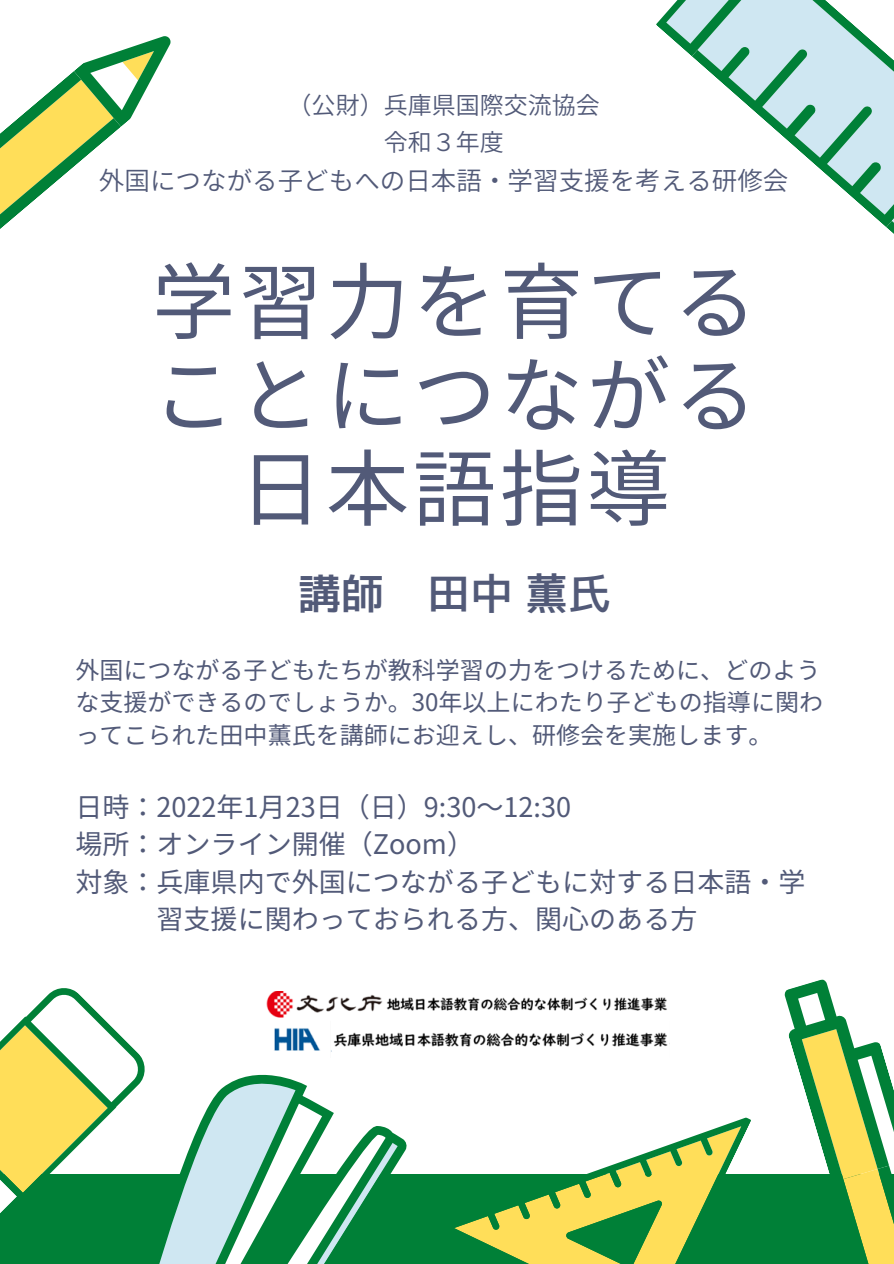
<style>
.page{position:relative;width:894px;height:1264px;background:#fff}
.page>*{position:absolute;margin:0;border:0;box-sizing:border-box;transform-origin:0 0}
.t1{font:83.55px "Source Han Sans JP";letter-spacing:.04em;color:#525a78}
.t2{font:43.05px "JK Gothic M";color:#525a78}
.t3{font:27px "Source Han Sans JP";color:#525a78}
.t4{font:25.5px "Source Han Sans JP";color:#525a78}
.t5{font:24px/32.7px "Source Han Sans JP";color:#525a78;text-align:justify}
.t6{font:24px "Source Han Sans JP";color:#525a78}
</style>
<div class="page">
<svg style="left:656px;top:0;width:237px;height:233px"></svg>
<svg style="left:0;top:36px;width:171px;height:193px"></svg>
<div style="left:0;top:1174px;width:893px;height:89px;background:#008037"></div>
<svg style="left:0;top:988px;width:407px;height:275px"></svg>
<svg style="left:784px;top:979px;width:109px;height:284px"></svg>
<svg style="left:454px;top:1043px;width:297px;height:220px"></svg>
<img style="left:265px;top:991px;width:404px;height:66px">
<p class="t6" style="left:287px;top:86px;width:313px">（公財）兵庫県国際交流協会</p>
<p class="t6" style="left:383px;top:123px;width:121px">令和３年度</p>
<p class="t4" style="left:99px;top:161px;width:690px">外国につながる子どもへの日本語・学習支援を考える研修会</p>
<p class="t1" style="left:152px;top:235px;width:606px">学習力を育てる</p>
<p class="t1" style="left:152px;top:329px;width:606px">ことにつながる</p>
<p class="t1" style="left:239px;top:422px;width:433px">日本語指導</p>
<p class="t2" style="left:298px;top:572px;width:315px">講師 田中薫氏</p>
<p class="t5" style="left:75px;top:652px;width:749px">外国につながる子どもたちが教科学習の力をつけるために、どのような支援ができるのでしょうか。30年以上にわたり子どもの指導に関わってこられた田中薫氏を講師にお迎えし、研修会を実施します。</p>
<p class="t3" style="left:75px;top:785px;width:497px">日時：2022年1月 23日（日）9:30～12:30</p>
<p class="t3" style="left:75px;top:823px;width:400px">場所：オンライン開催（Zoom）</p>
<p class="t3" style="left:75px;top:860px;width:731px">対象：兵庫県内で外国につながる子どもに対する日本語・学</p>
<p class="t3" style="left:156px;top:897px;width:539px">習支援に関わっておられる方、関心のある方</p>
</div>
